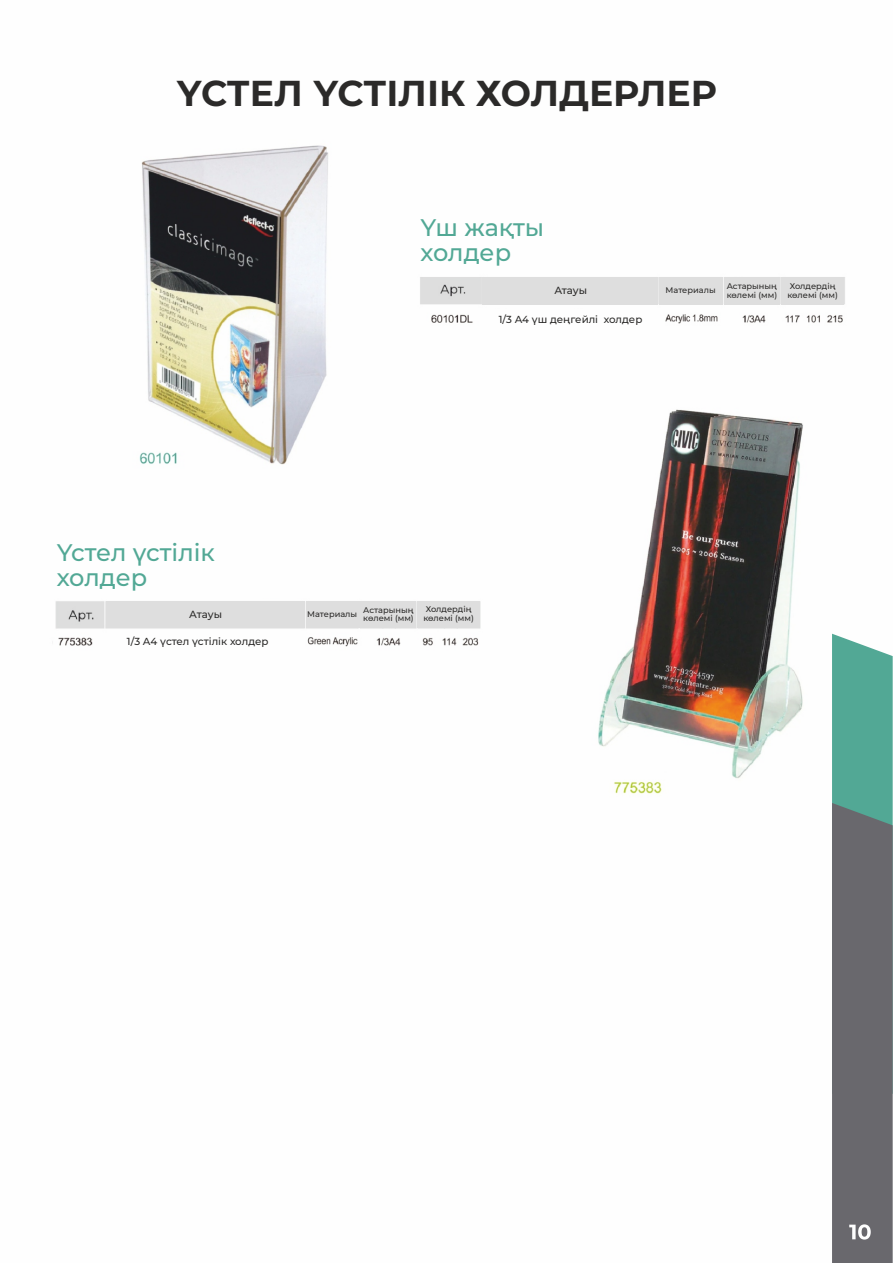
<style>
.page{position:relative;width:893px;height:1263px;background:#fff}
.page>*{position:absolute;margin:0;border:0;box-sizing:border-box;transform-origin:0 0}
.t1{font:700 36px "Montserrat";letter-spacing:-.005em;color:#2b2a29}
.t2{font:500 24px/25.3px "Montserrat";letter-spacing:-.005em;color:#52a895}
.t3{font:500 10.35px "Montserrat";color:#2b2a29}
.t4{font:500 10.2px "Montserrat";color:#2b2a29}
.t5{font:500 8.25px/8.7px "Montserrat";color:#2b2a29}
</style>
<div class="page">
<img style="left:55px;top:145px;width:790px;height:649px">
<svg style="left:832px;top:634px;width:61px;height:629px;background:#667d7b"></svg>
<div style="left:46px;top:535px;width:408px;height:63px;background:#fefefe"></div>
<div style="left:483px;top:277px;width:175px;height:27px;background:#dedede"></div>
<div style="left:659px;top:277px;width:63px;height:27px;background:#dedede"></div>
<div style="left:724px;top:277px;width:56px;height:28px;background:#dedede"></div>
<div style="left:781px;top:277px;width:63px;height:28px;background:#dedede"></div>
<div style="left:410px;top:210px;width:408px;height:63px;background:#fefefe"></div>
<div style="left:106px;top:602px;width:198px;height:26px;background:#dedede"></div>
<div style="left:306px;top:602px;width:52px;height:26px;background:#dedede"></div>
<div style="left:359px;top:601px;width:57px;height:27px;background:#dedede"></div>
<div style="left:417px;top:601px;width:63px;height:27px;background:#dedede"></div>
<div style="left:118px;top:631px;width:178px;height:26px;background:#fefefe"></div>
<div style="left:484px;top:309px;width:173px;height:26px;background:#fefefe"></div>
<h1 class="t1" style="left:176px;top:71px;width:542px">ҮСТЕЛ ҮСТІЛІК ХОЛДЕРЛЕР</h1>
<h2 class="t2" style="left:420px;top:214px;width:125px">Үш жақты холдер</h2>
<p class="t3" style="left:554px;top:284px;width:34px">Атауы</p>
<p class="t5" style="left:666px;top:286px;width:52px">Материалы</p>
<p class="t5" style="left:727px;top:282px;width:52px">Астарының көлемі (мм)</p>
<p class="t5" style="left:787px;top:282px;width:52px">Холдердің көлемі (мм)</p>
<p class="t4" style="left:499px;top:313px;width:145px">1/3 А4 үш деңгейлі холдер</p>
<h2 class="t2" style="left:57px;top:540px;width:160px">Үстел үстілік холдер</h2>
<p class="t3" style="left:189px;top:607px;width:34px">Атауы</p>
<p class="t5" style="left:307px;top:610px;width:52px">Материалы</p>
<p class="t5" style="left:363px;top:605px;width:52px">Астарының көлемі (мм)</p>
<p class="t5" style="left:423px;top:605px;width:52px">Холдердің көлемі (мм)</p>
<p class="t4" style="left:127px;top:635px;width:143px">1/3 А4 үстел үстілік холдер</p>
</div>
